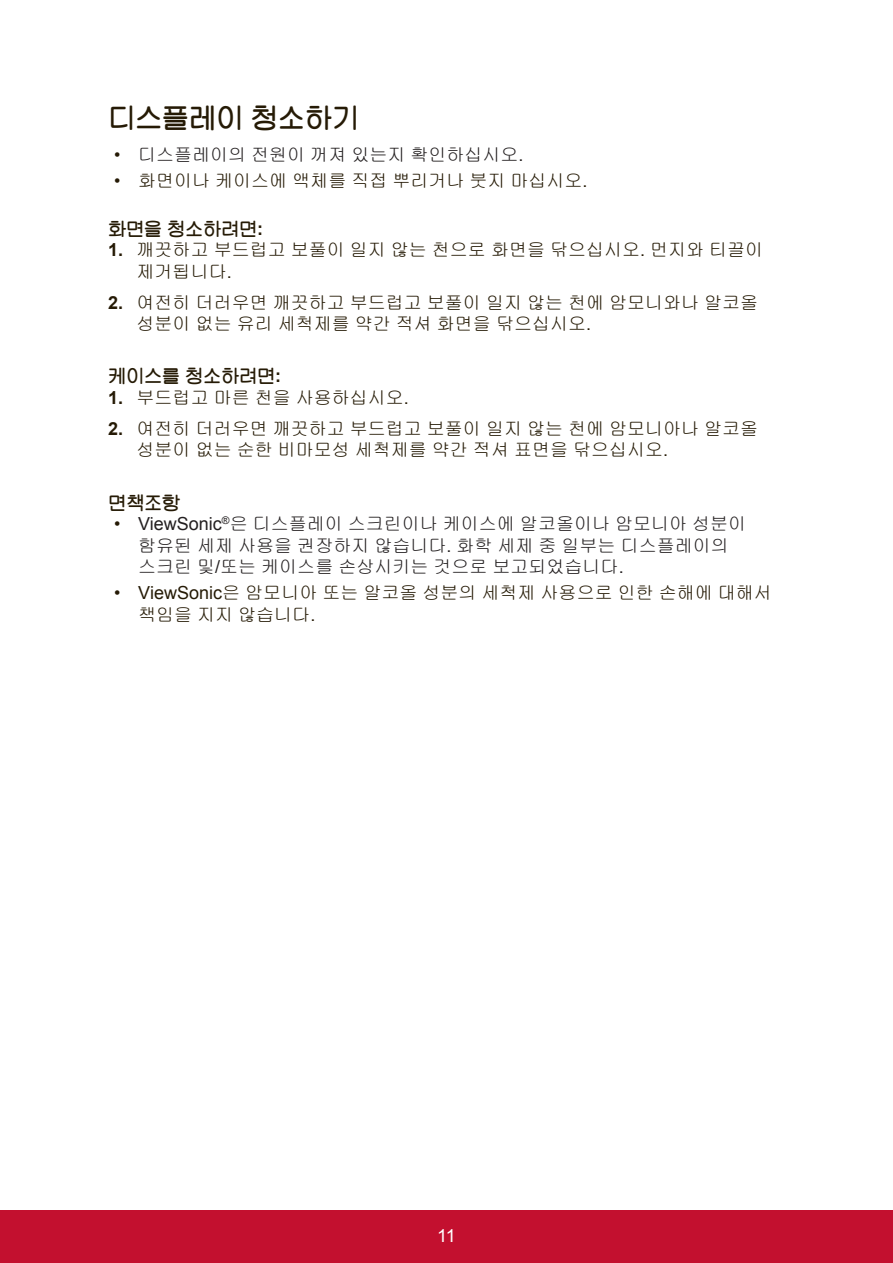
<style>
.page{position:relative;width:893px;height:1263px;background:#fff}
.page>*{position:absolute;margin:0;border:0;box-sizing:border-box;transform-origin:0 0}
.t1{font:27px "Tae Gulim";color:#251a05}
.t2{font:18px/21.6px "Gulim";color:#251a05}
.t3{font:18px/21.6px "Gulim";color:#231f20}
.t4{font:18px "Tae Gulim";color:#251a05}
.t5{font:18px "Arial";color:#fff}
.s1{font-family:"Arial";color:#251a05}
.s2{font-family:"Arial"}
.s3{font-family:"Arial";font-weight:700}
</style>
<div class="page">
<div style="left:0;top:1210px;width:892px;height:53px;background:#c3102f"></div>
<h1 class="t1" style="left:108px;top:103px;width:252px">디스플레이 청소하기</h1>
<p class="t3" style="left:114px;top:144px;width:411px"><span class="s1">•</span> 디스플레이의 전원이 꺼져 있는지 확인하십시오<span class="s2">.</span></p>
<p class="t2" style="left:114px;top:170px;width:475px"><span class="s2">•</span> 화면이나 케이스에 액체를 직접 뿌리거나 붓지 마십시오<span class="s2">.</span></p>
<p class="t4" style="left:108px;top:219px;width:156px">화면을 청소하려면<span class="s3">:</span></p>
<p class="t2" style="left:136px;top:239px;width:628px;text-indent:-28px"><span class="s3">1.</span> 깨끗하고 부드럽고 보풀이 일지 않는 천으로 화면을 닦으십시오<span class="s2">.</span> 먼지와 티끌이 제거됩니다<span class="s2">.</span></p>
<p class="t2" style="left:136px;top:291px;width:623px;text-indent:-28px"><span class="s3">2.</span> 여전히 더러우면 깨끗하고 부드럽고 보풀이 일지 않는 천에 암모니와나 알코올 성분이 없는 유리 세척제를 약간 적셔 화면을 닦으십시오<span class="s2">.</span></p>
<p class="t4" style="left:108px;top:366px;width:174px">케이스를 청소하려면<span class="s3">:</span></p>
<p class="t2" style="left:108px;top:387px;width:302px"><span class="s3">1.</span> 부드럽고 마른 천을 사용하십시오<span class="s2">.</span></p>
<p class="t2" style="left:136px;top:417px;width:623px;text-indent:-28px"><span class="s3">2.</span> 여전히 더러우면 깨끗하고 부드럽고 보풀이 일지 않는 천에 암모니아나 알코올 성분이 없는 순한 비마모성 세척제를 약간 적셔 표면을 닦으십시오<span class="s2">.</span></p>
<p class="t4" style="left:108px;top:492px;width:73px">면책조항</p>
<p class="t3" style="left:138px;top:513px;width:609px;text-indent:-24px"><span class="s1">•</span> <span class="s2">ViewSonic</span><sup>®</sup>은 디스플레이 스크린이나 케이스에 알코올이나 암모니아 성분이 함유된 세제 사용을 권장하지 않습니다<span class="s2">.</span> 화학 세제 중 일부는 디스플레이의 스크린 및<span class="s2">/</span>또는 케이스를 손상시키는 것으로 보고되었습니다<span class="s2">.</span></p>
<p class="t2" style="left:138px;top:582px;width:635px;text-indent:-24px"><span class="s2">• ViewSonic</span>은 암모니아 또는 알코올 성분의 세척제 사용으로 인한 손해에 대해서 책임을 지지 않습니다<span class="s2">.</span></p>
<p class="t5" style="left:437px;top:1223px;width:20px">11</p>
</div>
